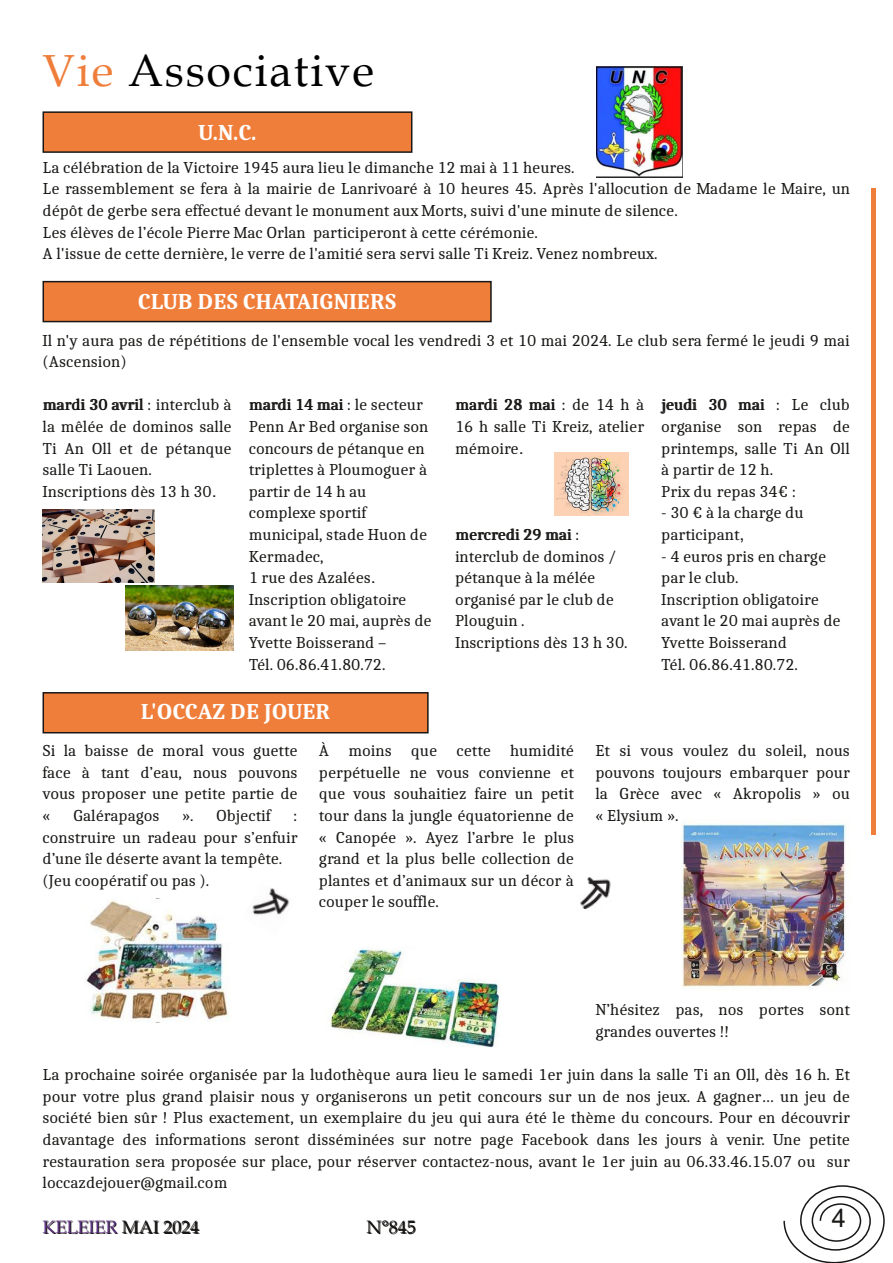
<style>
.page{position:relative;width:893px;height:1263px;background:#fff}
.page>*{position:absolute;margin:0;border:0;box-sizing:border-box;transform-origin:0 0}
.t1{font:45px "Book Antiqua";letter-spacing:.04em;color:#000}
.t2{font:25.5px "Arial";color:#181715}
.t3{font:700 22.5px "Caladea";color:#fff}
.t4{font:18px "Book Antiqua";color:#181715}
.t5{font:16.5px/21.6px "Caladea";color:#181715}
.s1{color:#f07e3b}
.s2{font-family:"Arial";font-size:18px}
</style>
<div class="page">
<hr style="left:871px;top:188px;width:4px;height:647px;background:#f07e3b">
<img style="left:252px;top:888px;width:38px;height:27px">
<img style="left:580px;top:877px;width:31px;height:33px">
<svg style="left:783px;top:1185px;width:102px;height:78px"></svg>
<div style="left:43px;top:693px;width:385px;height:40px;background:#f07e3b"></div>
<div style="left:43px;top:692px;width:386px;height:41px;border:2px solid #181715"></div>
<div style="left:43px;top:282px;width:448px;height:40px;background:#f07e3b"></div>
<div style="left:43px;top:281px;width:449px;height:41px;border:2px solid #181715"></div>
<div style="left:43px;top:112px;width:369px;height:40px;background:#f07e3b"></div>
<div style="left:43px;top:111px;width:369px;height:42px;border:2px solid #181715"></div>
<img style="left:555px;top:452px;width:73px;height:64px">
<img style="left:85px;top:898px;width:144px;height:123px">
<img style="left:330px;top:949px;width:170px;height:99px">
<img style="left:681px;top:822px;width:165px;height:166px">
<img style="left:596px;top:66px;width:86px;height:111px">
<img style="left:43px;top:510px;width:111px;height:73px">
<img style="left:126px;top:585px;width:107px;height:65px">
<h1 class="t1" style="left:43px;top:45px;width:333px"><span class="s1">Vie</span> Associative</h1>
<h3 class="t3" style="left:198px;top:118px;width:60px">U.N.C.</h3>
<p class="t5" style="left:43px;top:156px;width:809px">La célébration de la Victoire 1945 aura lieu le dimanche 12 mai à 11 heures.<br>Le rassemblement se fera à la mairie de Lanrivoaré à 10 heures 45. Après l'allocution de Madame le Maire, un dépôt de gerbe sera effectué devant le monument aux Morts, suivi d'une minute de silence.<br>Les élèves de l’école Pierre Mac Orlan participeront à cette cérémonie.<br>A l'issue de cette dernière, le verre de l'amitié sera servi salle Ti Kreiz. Venez nombreux.</p>
<h3 class="t3" style="left:138px;top:288px;width:260px">CLUB DES CHATAIGNIERS</h3>
<p class="t5" style="left:43px;top:329px;width:809px">Il n'y aura pas de répétitions de l'ensemble vocal les vendredi 3 et 10 mai 2024. Le club sera fermé le jeudi 9 mai (Ascension)</p>
<p class="t5" style="left:43px;top:394px;width:191px">mardi 30 avril : interclub à la mêlée de dominos salle<br>Ti An Oll et de pétanque salle Ti Laouen.<br>Inscriptions dès 13 h 30<span class="s2">.</span></p>
<p class="t5" style="left:249px;top:394px;width:184px">mardi 14 mai : le secteur<br>Penn Ar Bed organise son concours de pétanque en triplettes à Ploumoguer à partir de 14 h au complexe sportif municipal, stade Huon de<br>Kermadec,<br>1 rue des Azalées<span class="s2">.<br></span>Inscription obligatoire avant le 20 mai, auprès de<br>Yvette Boisserand –<br>Tél. 06.86.41.80.72.</p>
<p class="t5" style="left:455px;top:394px;width:191px;text-align:justify">mardi 28 mai : de 14 h à 16 h salle Ti Kreiz, atelier mémoire<span class="s2">.</span></p>
<p class="t5" style="left:661px;top:394px;width:190px">jeudi 30 mai : Le club organise son repas de printemps, salle Ti An Oll à partir de 12 h.<br>Prix du repas 34€ :</p>
<p class="t5" style="left:661px;top:502px;width:144px">- 30 € à la charge du participant<span class="s2">,</span></p>
<p class="t5" style="left:661px;top:545px;width:181px">- 4 euros pris en charge par le club.<br>Inscription obligatoire avant le 20 mai auprès de<br>Yvette Boisserand<br>Tél. 06.86.41.80.72.</p>
<p class="t5" style="left:455px;top:523px;width:174px">mercredi 29 mai : interclub de dominos / pétanque à la mélée organisé par le club de<br>Plouguin .<br>Inscriptions dès 13 h 30.</p>
<h3 class="t3" style="left:141px;top:697px;width:191px">L'OCCAZ DE JOUER</h3>
<p class="t5" style="left:43px;top:739px;width:257px;text-align:justify">Si la baisse de moral vous guette face à tant d’eau, nous pouvons vous proposer une petite partie de «</p>
<p class="t5" style="left:73px;top:804px;width:88px">Galérapagos</p>
<p class="t5" style="left:182px;top:804px;width:13px">».</p>
<p class="t5" style="left:216px;top:804px;width:56px">Objectif</p>
<p class="t5" style="left:43px;top:804px;width:257px;text-indent:251px">: construire un radeau pour s’enfuir d’une île déserte avant la tempête. (Jeu coopératif ou pas ).</p>
<p class="t5" style="left:319px;top:739px;width:257px;text-align:justify">À moins que cette humidité perpétuelle ne vous convienne et que vous souhaitiez faire un petit tour dans la jungle équatorienne de « Canopée ». Ayez l’arbre le plus grand et la plus belle collection de plantes et d’animaux sur un décor à couper le souffle.</p>
<p class="t5" style="left:595px;top:739px;width:256px;text-align:justify">Et si vous voulez du soleil, nous pouvons toujours embarquer pour la Grèce avec « Akropolis » ou « Elysium ».</p>
<p class="t5" style="left:595px;top:998px;width:256px">N’hésitez pas, nos portes sont grandes ouvertes !!</p>
<p class="t5" style="left:43px;top:1063px;width:809px;text-align:justify">La prochaine soirée organisée par la ludothèque aura lieu le samedi 1er juin dans la salle Ti an Oll, dès 16 h. Et pour votre plus grand plaisir nous y organiserons un petit concours sur un de nos jeux. A gagner… un jeu de société bien sûr ! Plus exactement, un exemplaire du jeu qui aura été le thème du concours. Pour en découvrir davantage des informations seront disséminées sur notre page Facebook dans les jours à venir. Une petite restauration sera proposée sur place, pour réserver contactez-nous, avant le 1er juin au 06.33.46.15.07 ou sur loccazdejouer@gmail.com</p>
<p class="t4" style="left:43px;top:1217px;width:158px">KELEIER MAI 2024</p>
<p class="t4" style="left:367px;top:1217px;width:51px">N°845</p>
<h2 class="t2" style="left:832px;top:1203px;width:16px">4</h2>
</div>
